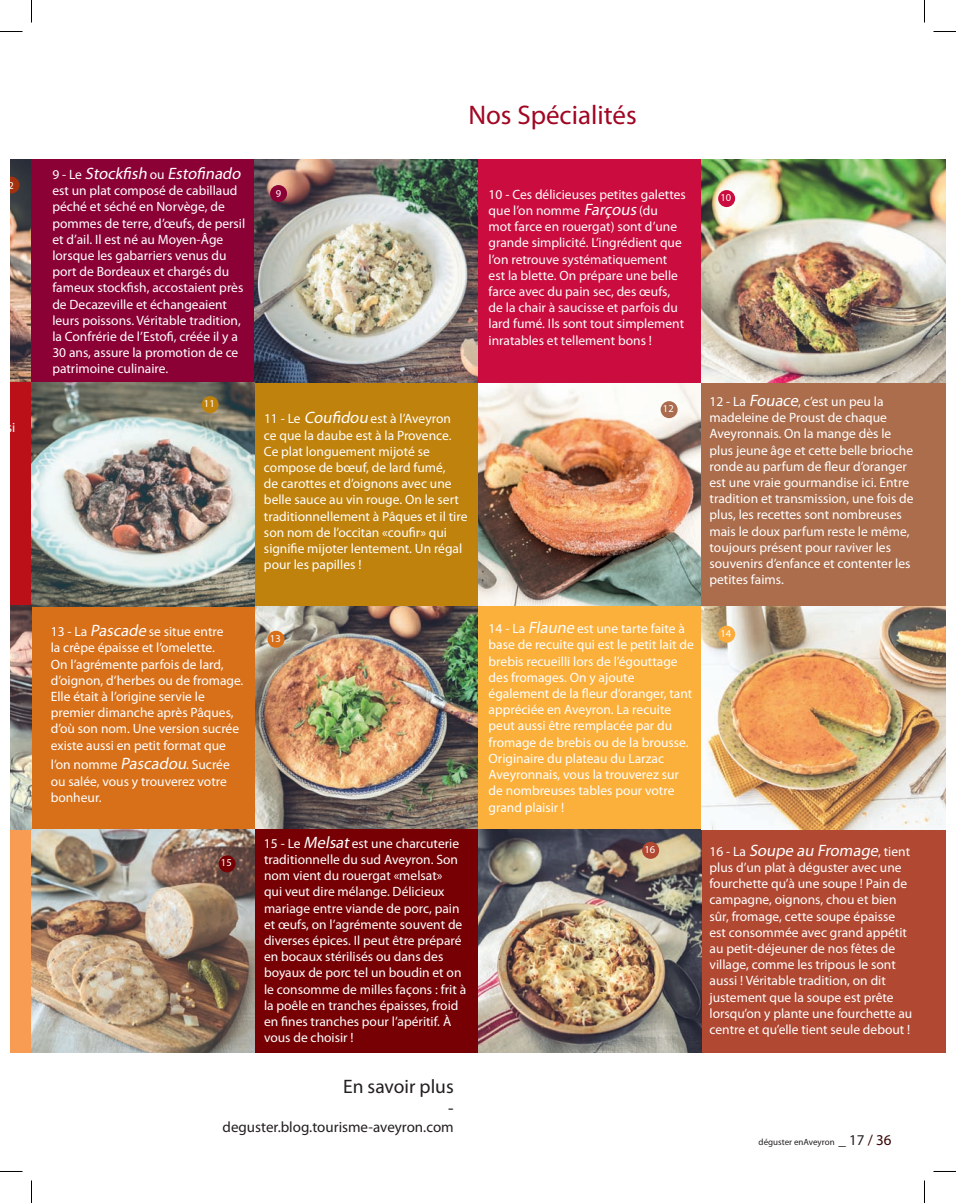
<style>
.page{position:relative;width:956px;height:1203px;background:#fff}
.page>*{position:absolute;margin:0;border:0;box-sizing:border-box;transform-origin:0 0}
.t1{font:27px "Myriad Pro";color:#a10623}
.t2{font:19.5px "Myriad Pro";color:#231f20}
.t3{font:18px "Myriad Pro";color:#231f20}
.t4{font:italic 16.5px "Myriad Pro";color:#fff}
.t5{font:15px "Myriad Pro";color:#231f20}
.t6{font:13.5px/16.2px "Myriad Pro";color:#fff}
.t7{font:10.5px "Myriad Pro";letter-spacing:.01em;color:#fff}
.t8{font:9px "Myriad Pro";color:#231f20}
.s1{font-style:normal;font-size:13.5px}
.s2{font-style:italic;font-size:16.5px}
.s3{font-size:15px}
.s4{font-size:15px;color:#370200}
</style>
<div class="page">
<img style="left:255px;top:606px;width:223px;height:223px">
<img style="left:10px;top:159px;width:22px;height:223px">
<img style="left:478px;top:382px;width:223px;height:224px">
<div style="left:10px;top:382px;width:22px;height:224px;background:#bb1018"></div>
<div style="left:10px;top:829px;width:22px;height:223px;background:#f89c53"></div>
<div style="left:32px;top:159px;width:223px;height:223px;background:#8b0035"></div>
<div style="left:478px;top:159px;width:223px;height:223px;background:#ca0c3e"></div>
<div style="left:255px;top:382px;width:223px;height:224px;background:#bf820c"></div>
<div style="left:701px;top:382px;width:245px;height:224px;background:#ab6d4c"></div>
<div style="left:32px;top:606px;width:223px;height:223px;background:#d8701a"></div>
<div style="left:478px;top:606px;width:223px;height:223px;background:#fbb03b"></div>
<div style="left:255px;top:829px;width:223px;height:223px;background:#760004"></div>
<div style="left:701px;top:829px;width:245px;height:223px;background:#b04832"></div>
<img style="left:255px;top:159px;width:223px;height:223px">
<img style="left:701px;top:159px;width:245px;height:223px">
<img style="left:32px;top:382px;width:223px;height:224px">
<img style="left:32px;top:829px;width:223px;height:223px">
<img style="left:478px;top:829px;width:223px;height:223px">
<img style="left:10px;top:606px;width:22px;height:223px">
<img style="left:701px;top:606px;width:245px;height:223px">
<svg style="left:10px;top:176px;width:10px;height:18px"></svg>
<div style="left:270px;top:185px;width:17px;height:17px;background:#8b0035;border-radius:50%"></div>
<div style="left:718px;top:190px;width:17px;height:17px;background:#ca0c3e;border-radius:50%"></div>
<div style="left:202px;top:396px;width:17px;height:17px;background:#bf820c;border-radius:50%"></div>
<div style="left:661px;top:401px;width:17px;height:17px;background:#ab6b4e;border-radius:50%"></div>
<div style="left:267px;top:630px;width:17px;height:18px;background:#d8701a;border-radius:50%"></div>
<div style="left:718px;top:625px;width:17px;height:18px;background:#fbac3b;border-radius:50%"></div>
<div style="left:219px;top:855px;width:17px;height:17px;background:#760004;border-radius:50%"></div>
<div style="left:642px;top:841px;width:17px;height:18px;background:#b04832;border-radius:50%"></div>
<svg style="left:0;top:31px;width:22px;height:1px"></svg>
<svg style="left:933px;top:31px;width:23px;height:1px"></svg>
<svg style="left:0;top:1171px;width:22px;height:1px"></svg>
<svg style="left:933px;top:1171px;width:23px;height:1px"></svg>
<svg style="left:31px;top:0;width:1px;height:22px"></svg>
<svg style="left:31px;top:1180px;width:1px;height:23px"></svg>
<svg style="left:924px;top:0;width:1px;height:22px"></svg>
<svg style="left:924px;top:1180px;width:1px;height:23px"></svg>
<p class="t7" style="left:8px;top:179px;width:7px">2</p>
<p class="t6" style="left:1px;top:419px;width:15px">ssi</p>
<h1 class="t1" style="left:468px;top:98px;width:170px">Nos Spécialités</h1>
<p class="t4" style="left:52px;top:163px;width:193px"><span class="s1">9 - L e</span> Stockfish <span class="s1">o u</span> Estofinado</p>
<p class="t6" style="left:52px;top:182px;width:194px">est un plat composé de cabillaud péché et séché en Norvège, de pommes de terre, d’œufs, de persil et d’ail. Il est né au Moyen-âge lorsque les gabarriers venus du port de Bordeaux et chargés du fameux stockfish, accostaient près de Decazeville et échangeaient leurs poissons. Véritable tradition, la Confrérie de l’Estofi, créée il y a<br>30 ans, assure la promotion de ce patrimoine culinaire.</p>
<p class="t6" style="left:489px;top:186px;width:199px">10 - Ces délicieuses petites galettes que l’on nomme <span class="s2">Farçous</span> (du<br>mot farce en rouergat) sont d’une grande simplicité. L’ingrédient que l’on retrouve systématiquement est la blette. On prépare une belle farce avec du pain sec, des œufs, de la chair à saucisse et parfois du lard fumé. Ils sont tout simplement inratables et tellement bons !</p>
<p class="t6" style="left:264px;top:410px;width:205px">11 - Le <span class="s2">Coufidou</span> est à l’Aveyron<br>ce que la daube est à la Provence.<br>Ce plat longuement mijoté se compose de bœuf, de lard fumé,<br>de carottes et d’oignons avec une belle sauce au vin rouge. On le sert traditionnellement à Pâques et il tire son nom de l’occitan «coufir» qui signifie mijoter lentement. Un régal pour les papilles !</p>
<p class="t7" style="left:276px;top:187px;width:7px">9</p>
<p class="t7" style="left:720px;top:191px;width:12px">10</p>
<p class="t6" style="left:709px;top:393px;width:206px">12 - La <span class="s2">Fouace</span>, c’est un peu la madeleine de Proust de chaque<br>Aveyronnais. On la mange dès le plus jeune âge et cette belle brioche ronde au parfum de fleur d’oranger est une vraie gourmandise ici. Entre tradition et transmission, une fois de plus, les recettes sont nombreuses mais le doux parfum reste le même, toujours présent pour raviver les souvenirs d’enfance et contenter les petites faims.</p>
<p class="t7" style="left:204px;top:397px;width:12px">11</p>
<p class="t7" style="left:663px;top:402px;width:12px">12</p>
<p class="t6" style="left:51px;top:623px;width:194px">13 - La <span class="s2">Pascade</span> se situe entre<br>la crêpe épaisse et l’omelette.<br>On l’agrémente parfois de lard, d’oignon, d’herbes ou de fromage.<br>Elle était à l’origine servie le premier dimanche après Pâques, d’où son nom. Une version sucrée existe aussi en petit format que</p>
<p class="t6" style="left:51px;top:756px;width:181px">l’on nomme <span class="s2">Pascadou</span>. Sucrée ou salée, vous y trouverez votre bonheur.</p>
<p class="t7" style="left:221px;top:856px;width:12px">15</p>
<p class="t7" style="left:270px;top:631px;width:12px">13</p>
<p class="t6" style="left:489px;top:620px;width:207px">14 - La <span class="s2">Flaune</span> est une tarte faite à base de recuite qui est le petit lait de brebis recueilli lors de l’égouttage des fromages. On y ajoute également de la fleur d’oranger, tant appréciée en Aveyron. La recuite peut aussi être remplacée par du fromage de brebis ou de la brousse.<br>Originaire du plateau du Larzac<br>Aveyronnais, vous la trouverez sur de nombreuses tables pour votre grand plaisir !</p>
<p class="t7" style="left:720px;top:626px;width:12px">14</p>
<p class="t6" style="left:264px;top:835px;width:204px">15 - Le <span class="s2">Melsat</span>est une charcuterie traditionnelle du sud Aveyron. Son nom vient du rouergat «melsat»<br>qui veut dire mélange. Délicieux mariage entre viande de porc, pain et œufs, on l’agrémente souvent de diverses épices. Il peut être préparé en bocaux stérilisés ou dans des boyaux de porc tel un boudin et on le consomme de milles façons : frit à la poêle en tranches épaisses, froid en fines tranches pour l’apéritif. à vous de choisir !</p>
<p class="t4" style="left:709px;top:840px;width:202px"><span class="s1">1 6 - L a</span> Soupe au Fromage<span class="s1">, t i e n t</span></p>
<p class="t7" style="left:644px;top:842px;width:12px">16</p>
<p class="t6" style="left:709px;top:859px;width:204px">plus d’un plat à déguster avec une fourchette qu’à une soupe ! Pain de campagne, oignons, chou et bien sûr, fromage, cette soupe épaisse est consommée avec grand appétit au petit-déjeuner de nos fêtes de village, comme les tripous le sont aussi ! Véritable tradition, on dit justement que la soupe est prête lorsqu’on y plante une fourchette au centre et qu’elle tient seule debout !</p>
<h2 class="t2" style="left:343px;top:1074px;width:112px">En savoir plus</h2>
<h3 class="t3" style="left:448px;top:1097px;width:7px">-</h3>
<p class="t5" style="left:223px;top:1117px;width:233px">deguster.blog.tourisme-aveyron.com</p>
<p class="t8" style="left:759px;top:1136px;width:134px">déguster enAveyron <span class="s3">_ 17</span> <span class="s4">/ 36</span></p>
</div>
